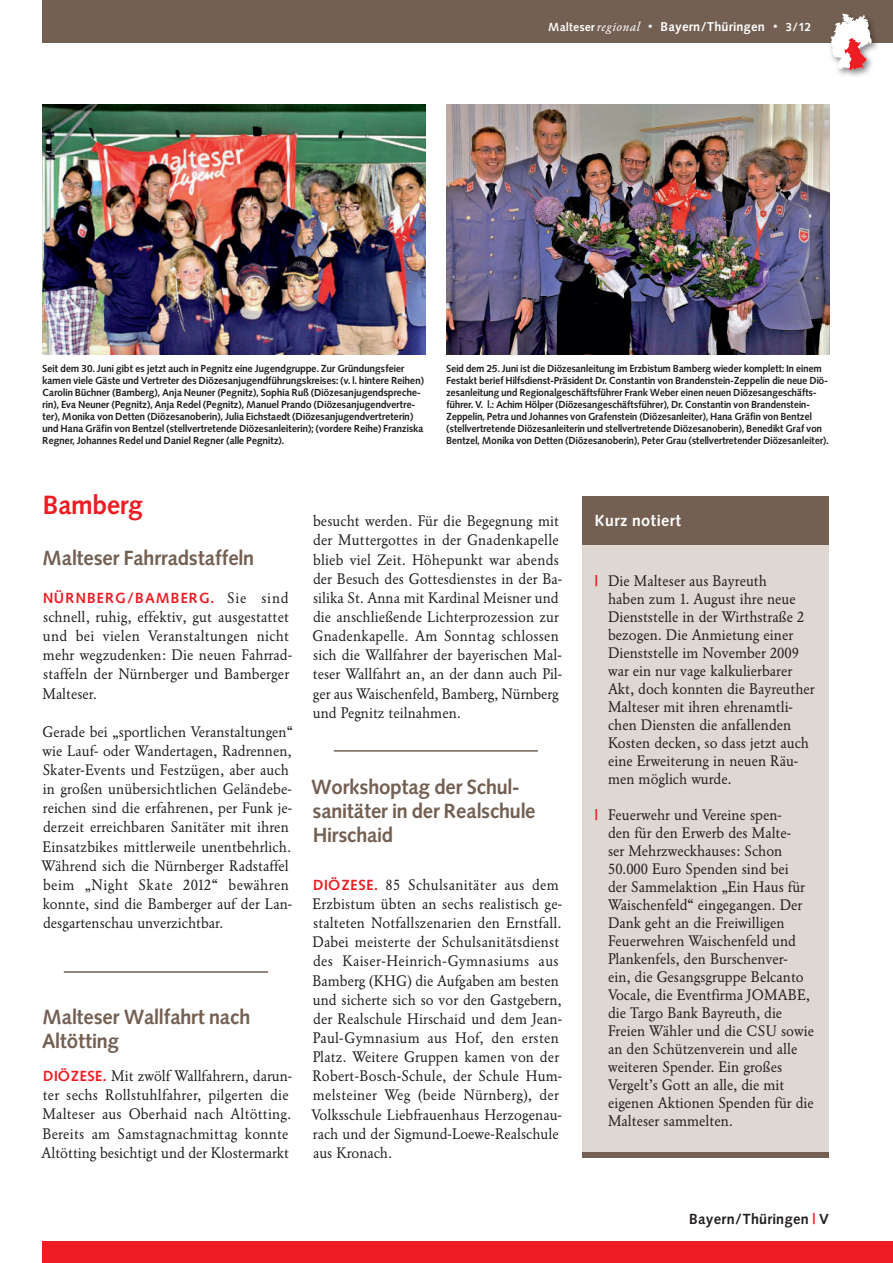
<style>
.page{position:relative;width:893px;height:1263px;background:#fff}
.page>*{position:absolute;margin:0;border:0;box-sizing:border-box;transform-origin:0 0}
.t1{font:27px "Malteser Syntax";color:#ee1d23}
.t2{font:21px/24px "Malteser Syntax";color:#746053}
.t3{font:16.5px "Malteser Syntax";letter-spacing:.04em;color:#fff}
.t4{font:15px/19.2px "Malteser Garamond Standard";color:#231f20}
.t5{font:15px "Malteser Syntax";letter-spacing:.09em;color:#ee1d23}
.t6{font:15px "Malteser Syntax";letter-spacing:.03em;color:#231f20}
.t7{font:13.05px "Malteser Syntax";letter-spacing:.03em;color:#fff}
.t8{font:10.5px/12px "Malteser Syntax";color:#231f20}
.s1{font-size:12px}
.s2{font-family:"Malteser Garamond Kursiv";font-size:12.9px}
.s3{font-family:"Malteser Garamond Standard";font-size:13.5px}
.s4{font-family:"Malteser Garamond Standard";color:#231f20}
.s5{font-family:"Malteser Syntax";color:#ee1d23}
.s6{color:#ee1d23}
</style>
<div class="page">
<div style="left:42px;top:1242px;width:851px;height:21px;background:#ee1d23"></div>
<div style="left:43px;top:0;width:850px;height:43px;background:#746053"></div>
<img style="left:838px;top:26px;width:40px;height:50px">
<svg style="left:830px;top:13px;width:42px;height:58px"></svg>
<hr style="left:64px;top:971px;width:204px;height:2px;background:#746053">
<hr style="left:334px;top:750px;width:204px;height:2px;background:#746053">
<div style="left:583px;top:545px;width:246px;height:612px;background:#ded7d2"></div>
<div style="left:583px;top:496px;width:246px;height:49px;background:#746053"></div>
<div style="left:583px;top:1152px;width:246px;height:5px;background:#746053"></div>
<img style="left:446px;top:105px;width:383px;height:249px">
<img style="left:43px;top:105px;width:382px;height:249px">
<p class="t7" style="left:549px;top:20px;width:264px"><span class="s1">Malteser</span><span class="s2">regional</span> <span class="s3">•</span> Bayern/Thüringen <span class="s3">•</span> <span class="s1">3/12</span></p>
<p class="t8" style="left:43px;top:364px;width:383px">Seit dem 30. Juni gibt es jetzt auch in Pegnitz eine Jugendgruppe. Zur Gründungsfeier kamen viele Gäste und Vertreter des Diözesanjugendführungskreises: (v. l. hintere Reihen)<br>Carolin Büchner (Bamberg), Anja Neuner (Pegnitz), Sophia Ruß (Diözesanjugendspreche&shy;rin), Eva Neuner (Pegnitz), Anja Redel (Pegnitz), Manuel Prando (Diözesanjugendvertre&shy;ter), Monika von Detten (Diözesanoberin), Julia Eichstaedt (Diözesanjugendvertreterin) und Hana Gräfin von Bentzel (stellvertretende Diözesanleiterin); (vordere Reihe) Franziska Regner, Johannes Redel und Daniel Regner (alle Pegnitz).</p>
<p class="t8" style="left:446px;top:364px;width:384px">Seid dem 25. Juni ist die Diözesanleitung im Erzbistum Bamberg wieder komplett: In einem Festakt berief Hilfsdienst-Präsident Dr. Constantin von Brandenstein-Zeppelin die neue Diö&shy;zesanleitung und Regionalgeschäftsführer Frank Weber einen neuen Diözesangeschäfts&shy;führer. V. l.: Achim Hölper (Diözesangeschäftsführer), Dr. Constantin von Branden stein-Zeppelin, Petra und Johannes von Grafenstein (Diözesanleiter), Hana Gräfin von Bentzel (stellvertretende Diözesanleiterin und stellvertretende Diözesanoberin), Benedikt Graf von Bentzel, Monika von Detten (Diözesanoberin), Peter Grau (stellvertretender Diözesanleiter).</p>
<h1 class="t1" style="left:44px;top:490px;width:101px">Bamberg</h1>
<h2 class="t2" style="left:43px;top:547px;width:213px">Malteser Fahrradstaffeln</h2>
<p class="t5" style="left:43px;top:589px;width:247px">NÜRNBERG/BAMBERG. <span class="s4">Sie sind</span></p>
<p class="t4" style="left:42px;top:607px;width:251px">schnell, ruhig, effektiv, gut ausgestattet und bei vielen Veranstaltungen nicht mehr wegzudenken: Die neuen Fahrrad&shy;staffeln der Nürnberger und Bamberger Malteser.</p>
<p class="t4" style="left:41px;top:722px;width:253px">Gerade bei „sportlichen Veranstaltungen“ wie Lauf- oder Wandertagen, Radrennen, Skater-Events und Festzügen, aber auch in großen unübersichtlichen Geländebe&shy;reichen sind die erfahrenen, per Funk je&shy;derzeit erreichbaren Sanitäter mit ihren Einsatzbikes mittlerweile unentbehrlich.<br>Während sich die Nürnberger Radstaffel beim „Night Skate 2012“ bewähren konnte, sind die Bamberger auf der Lan&shy;desgartenschau unverzichtbar.</p>
<h2 class="t2" style="left:42px;top:1006px;width:209px">Malteser Wallfahrt nach<br>Altötting</h2>
<p class="t4" style="left:42px;top:1066px;width:252px"><span class="s5">DIÖZESE.</span> Mit zwölf Wallfahrern, darun&shy;ter sechs Rollstuhlfahrer, pilgerten die Malteser aus Oberhaid nach Altötting.<br>Bereits am Samstagnachmittag konnte Altötting besichtigt und der Klostermarkt</p>
<p class="t4" style="left:313px;top:512px;width:251px">besucht werden. Für die Begegnung mit der Muttergottes in der Gnadenkapelle blieb viel Zeit. Höhepunkt war abends der Besuch des Gottesdienstes in der Ba&shy;silika St. Anna mit Kardinal Meisner und die anschließende Lichterprozession zur Gnadenkapelle. Am Sonntag schlossen sich die Wallfahrer der bayerischen Mal&shy;teser Wallfahrt an, an der dann auch Pil&shy;ger aus Waischenfeld, Bamberg, Nürnberg und Pegnitz teilnahmen.</p>
<h2 class="t2" style="left:312px;top:776px;width:226px">Workshoptag der Schul&shy;sanitäter in der Realschule<br>Hirschaid</h2>
<p class="t4" style="left:311px;top:875px;width:252px"><span class="s5">DIÖZESE.</span> 85 Schulsanitäter aus dem Erzbistum übten an sechs realistisch ge&shy;stalteten Notfallszenarien den Ernstfall.<br>Dabei meisterte der Schulsanitätsdienst des Kaiser-Heinrich-Gymnasiums aus Bamberg (KHG) die Aufgaben am besten und sicherte sich so vor den Gastgebern, der Realschule Hirschaid und dem Jean-Paul-Gymnasium aus Hof, den ersten Platz. Weitere Gruppen kamen von der Robert-Bosch-Schule, der Schule Hum&shy;melsteiner Weg (beide Nürnberg), der Volksschule Liebfrauenhaus Herzogenau&shy;rach und der Sigmund-Loewe-Realschule aus Kronach.</p>
<p class="t3" style="left:595px;top:511px;width:88px">Kurz notiert</p>
<p class="t4" style="left:608px;top:572px;width:208px;line-height:18px;text-indent:-13px"><span class="s5">|</span> Die Malteser aus Bayreuth<br>haben zum 1. August ihre neue<br>Dienststelle in der Wirthstraße 2 bezogen. Die Anmietung einer<br>Dienststelle im November 2009 war ein nur vage kalkulierbarer<br>Akt, doch konnten die Bayreuther<br>Malteser mit ihren ehrenamtli&shy;chen Diensten die anfallenden<br>Kosten decken, so dass jetzt auch eine Erweiterung in neuen Räu&shy;men möglich wurde.</p>
<p class="t4" style="left:608px;top:806px;width:207px;line-height:18px;text-indent:-13px"><span class="s5">|</span> Feuerwehr und Vereine spen-<br>den für den Erwerb des Malte-<br>ser Mehrzweckhauses: Schon<br>50.000 Euro Spenden sind bei<br>der Sammelaktion „Ein Haus für<br>Waischenfeld“ eingegangen. Der<br>Dank geht an die Freiwilligen<br>Feuerwehren Waischenfeld und<br>Plankenfels, den Burschenver-<br>ein, die Gesangsgruppe Belcanto<br>Vocale, die Eventfirma JOMABE, die Targo Bank Bayreuth, die<br>Freien Wähler und die CSU sowie an den Schützenverein und alle weiteren Spender. Ein großes<br>Vergelt’s Gott an alle, die mit eigenen Aktionen Spenden für die<br>Malteser sammelten.</p>
<p class="t6" style="left:689px;top:1210px;width:141px">Bayern/Thüringen <span class="s6">|</span> V</p>
</div>
